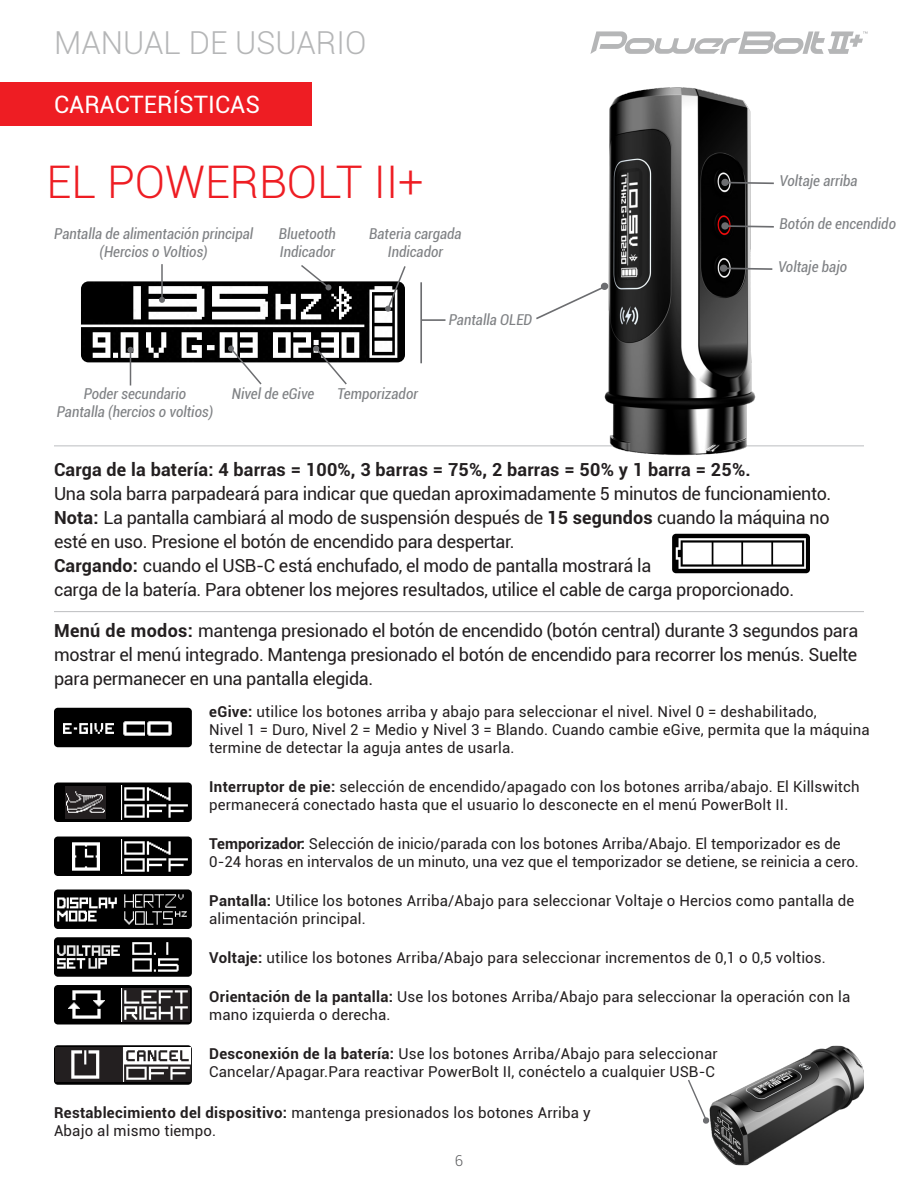
<style>
.page{position:relative;width:918px;height:1188px;background:#fff}
.page>*{position:absolute;margin:0;border:0;box-sizing:border-box;transform-origin:0 0}
.t1{font:300 45px "Roboto";color:#ee1d23}
.t2{font:300 31.65px "Roboto";color:#b5b6b7}
.t3{font:24px "Roboto";color:#fff}
.t4{font:18px/24px "Roboto";letter-spacing:-.02em;color:#231f20}
.t5{font:700 18px "Roboto";letter-spacing:.01em;color:#231f20}
.t6{font:15px/18px "Roboto";letter-spacing:.01em;color:#231f20}
.t7{font:italic condensed 15px "Roboto";color:#808285}
.t8{font:300 15px "Roboto";color:#57585a}
.s1{font-weight:700}
</style>
<div class="page">
<svg style="left:590px;top:31px;width:278px;height:23px"></svg>
<hr style="left:54px;top:446px;width:810px;height:1px;background:#bcbdc0">
<hr style="left:54px;top:611px;width:810px;height:1px;background:#bcbdc0">
<div style="left:0;top:83px;width:312px;height:43px;background:#ee1d23"></div>
<img style="left:710px;top:1046px;width:154px;height:119px">
<img style="left:593px;top:87px;width:175px;height:369px">
<svg style="left:720px;top:178px;width:54px;height:9px"></svg>
<svg style="left:536px;top:282px;width:72px;height:39px"></svg>
<svg style="left:720px;top:221px;width:54px;height:10px"></svg>
<svg style="left:719px;top:264px;width:54px;height:9px"></svg>
<svg style="left:688px;top:1080px;width:22px;height:44px"></svg>
<img style="left:81px;top:281px;width:324px;height:81px">
<hr style="left:420px;top:282px;width:2px;height:81px;background:#6c6d70">
<hr style="left:421px;top:319px;width:24px;height:2px;background:#6c6d70">
<hr style="left:161px;top:264px;width:2px;height:36px;background:#6c6d70">
<svg style="left:159px;top:297px;width:6px;height:6px"></svg>
<hr style="left:130px;top:350px;width:1px;height:36px;background:#6c6d70">
<svg style="left:128px;top:347px;width:6px;height:6px"></svg>
<svg style="left:228px;top:346px;width:35px;height:39px"></svg>
<svg style="left:385px;top:266px;width:21px;height:46px"></svg>
<svg style="left:299px;top:265px;width:32px;height:25px"></svg>
<svg style="left:313px;top:346px;width:35px;height:39px"></svg>
<div style="left:54px;top:708px;width:138px;height:39px;background:#000;border-radius:4px"></div>
<img style="left:64px;top:723px;width:49px;height:11px">
<img style="left:123px;top:721px;width:22px;height:15px">
<img style="left:147px;top:721px;width:25px;height:15px">
<div style="left:672px;top:534px;width:138px;height:39px;background:#000;border-radius:4px"></div>
<img style="left:675px;top:538px;width:131px;height:31px">
<div style="left:54px;top:783px;width:138px;height:39px;background:#000;border-radius:4px"></div>
<img style="left:65px;top:787px;width:41px;height:32px">
<img style="left:122px;top:785px;width:66px;height:34px">
<div style="left:54px;top:837px;width:138px;height:39px;background:#000;border-radius:4px"></div>
<img style="left:72px;top:842px;width:28px;height:29px">
<img style="left:122px;top:839px;width:66px;height:34px">
<div style="left:54px;top:890px;width:138px;height:39px;background:#000;border-radius:4px"></div>
<img style="left:57px;top:897px;width:60px;height:25px">
<img style="left:124px;top:894px;width:63px;height:31px">
<div style="left:54px;top:937px;width:138px;height:40px;background:#000;border-radius:4px"></div>
<img style="left:57px;top:945px;width:63px;height:24px">
<img style="left:132px;top:942px;width:47px;height:30px">
<div style="left:54px;top:985px;width:138px;height:40px;background:#000;border-radius:4px"></div>
<img style="left:68px;top:990px;width:36px;height:29px">
<img style="left:122px;top:988px;width:67px;height:33px">
<svg style="left:54px;top:1045px;width:138px;height:40px"></svg>
<img style="left:55px;top:1048px;width:136px;height:34px">
<h2 class="t2" style="left:54px;top:21px;width:314px">MANUAL DE USUARIO</h2>
<p class="t3" style="left:54px;top:88px;width:208px">CARACTERÍSTICAS</p>
<p class="t1" style="left:47px;top:151px;width:378px">EL POWERBOLT II+</p>
<p class="t7" style="left:54px;top:223px;width:201px">Pantalla de alimentación principal</p>
<p class="t7" style="left:100px;top:241px;width:110px">(Hercios o Voltios)</p>
<p class="t7" style="left:279px;top:223px;width:59px">Bluetooth</p>
<p class="t7" style="left:280px;top:241px;width:57px">Indicador</p>
<p class="t7" style="left:369px;top:223px;width:94px">Bateria cargada</p>
<p class="t7" style="left:388px;top:241px;width:57px">Indicador</p>
<p class="t7" style="left:449px;top:309px;width:85px">Pantalla OLED</p>
<p class="t7" style="left:84px;top:383px;width:104px">Poder secundario</p>
<p class="t7" style="left:57px;top:401px;width:158px">Pantalla (hercios o voltios)</p>
<p class="t7" style="left:232px;top:383px;width:84px">Nivel de eGive</p>
<p class="t7" style="left:337px;top:383px;width:82px">Temporizador</p>
<p class="t7" style="left:780px;top:170px;width:80px">Voltaje arriba</p>
<p class="t7" style="left:780px;top:214px;width:118px">Botón de encendido</p>
<p class="t7" style="left:778px;top:256px;width:71px">Voltaje bajo</p>
<p class="t5" style="left:54px;top:457px;width:698px">Carga de la batería: 4 barras = 100%, 3 barras = 75%, 2 barras = 50% y 1 barra = 25%.</p>
<p class="t4" style="left:54px;top:481px;width:779px">Una sola barra parpadeará para indicar que quedan aproximadamente 5 minutos de funcionamiento.</p>
<p class="t4" style="left:54px;top:505px;width:777px"><span class="s1">Nota:</span> La pantalla cambiará al modo de suspensión después de <span class="s1">15 segundos</span> cuando la máquina no esté en uso. Presione el botón de encendido para despertar.</p>
<p class="t4" style="left:54px;top:553px;width:599px"><span class="s1">Cargando:</span> cuando el USB-C está enchufado, el modo de pantalla mostrará la</p>
<p class="t4" style="left:54px;top:577px;width:742px">carga de la batería. Para obtener los mejores resultados, utilice el cable de carga proporcionado.</p>
<p class="t4" style="left:54px;top:618px;width:806px;text-align:justify"><span class="s1">Menú de modos:</span> mantenga presionado el botón de encendido (botón central) durante 3 segundos para mostrar el menú integrado. Mantenga presionado el botón de encendido para recorrer los menús. Suelte para permanecer en una pantalla elegida.</p>
<p class="t6" style="left:209px;top:702px;width:609px"><span class="s1">eGive:</span> utilice los botones arriba y abajo para seleccionar el nivel. Nivel 0 = deshabilitado,</p>
<p class="t6" style="left:209px;top:720px;width:662px">Nivel 1 = Duro, Nivel 2 = Medio y Nivel 3 = Blando. Cuando cambie eGive, permita que la máquina termine de detectar la aguja antes de usarla.</p>
<p class="t6" style="left:209px;top:777px;width:652px"><span class="s1">Interruptor de pie:</span> selección de encendido/apagado con los botones arriba/abajo. El Killswitch permanecerá conectado hasta que el usuario lo desconecte en el menú PowerBolt II.</p>
<p class="t6" style="left:209px;top:834px;width:651px"><span class="s1">Temporizador:</span> Selección de inicio/parada con los botones Arriba/Abajo. El temporizador es de<br>0-24 horas en intervalos de un minuto, una vez que el temporizador se detiene, se reinicia a cero.</p>
<p class="t6" style="left:209px;top:891px;width:647px"><span class="s1">Pantalla:</span> Utilice los botones Arriba/Abajo para seleccionar Voltaje o Hercios como pantalla de alimentación principal.</p>
<p class="t6" style="left:209px;top:948px;width:618px"><span class="s1">Voltaje:</span> utilice los botones Arriba/Abajo para seleccionar incrementos de 0,1 o 0,5 voltios.</p>
<p class="t6" style="left:209px;top:987px;width:643px"><span class="s1">Orientación de la pantalla:</span> Use los botones Arriba/Abajo para seleccionar la operación con la mano izquierda o derecha.</p>
<p class="t6" style="left:209px;top:1044px;width:510px"><span class="s1">Desconexión de la batería:</span> Use los botones Arriba/Abajo para seleccionar</p>
<p class="t6" style="left:209px;top:1062px;width:507px">Cancelar/Apagar.Para reactivar PowerBolt II, conéctelo a cualquier USB-C</p>
<p class="t6" style="left:54px;top:1103px;width:538px"><span class="s1">Restablecimiento del dispositivo:</span> mantenga presionados los botones Arriba y<br>Abajo al mismo tiempo.</p>
<p class="t8" style="left:455px;top:1151px;width:10px">6</p>
</div>
